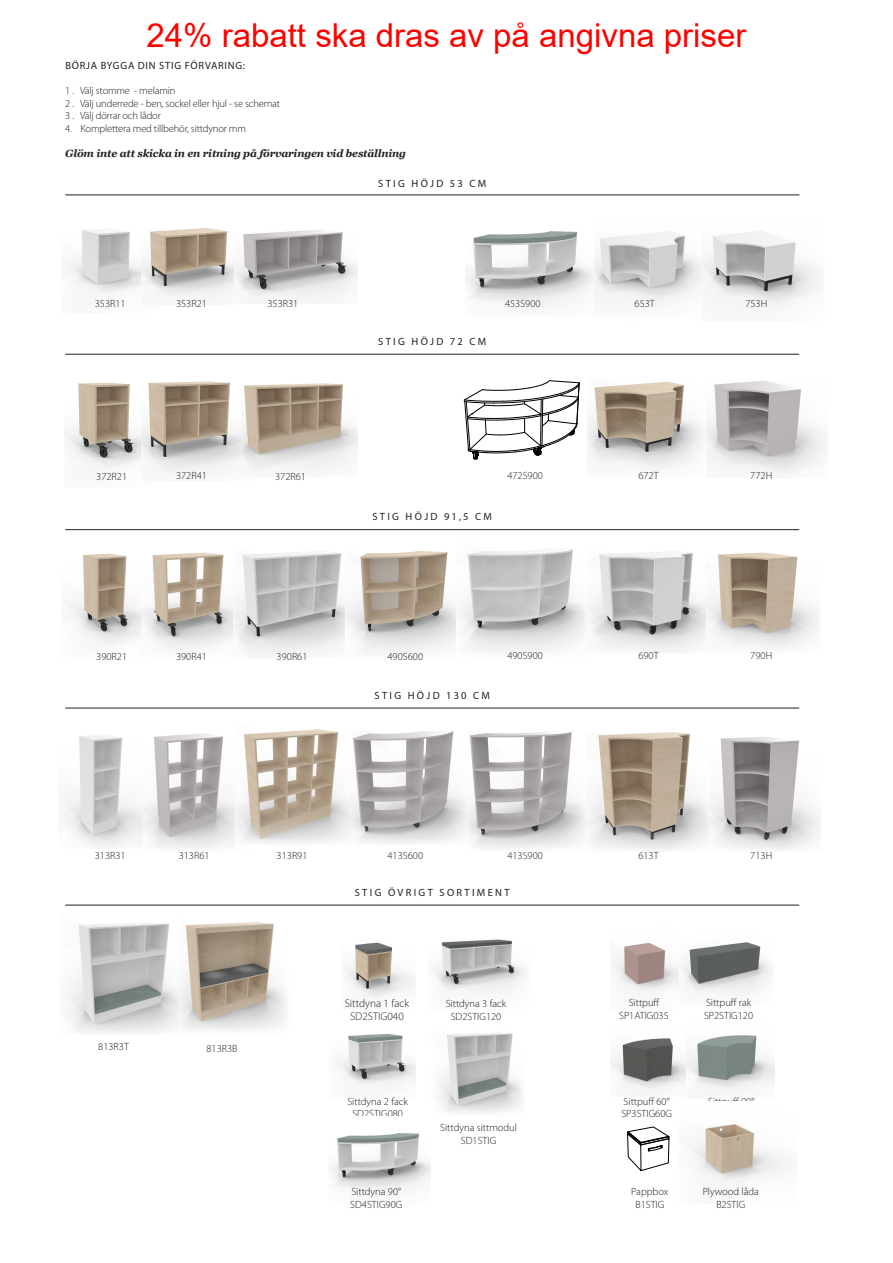
<style>
.page{position:relative;width:893px;height:1263px;background:#fff}
.page>*{position:absolute;margin:0;border:0;box-sizing:border-box;transform-origin:0 0}
.t1{font:33px "Arial";color:#f00}
.t2{font:300 11.1px/13.4px "Myriad Pro";color:#231f20;text-align:center}
.t3{font:300 10.5px/12.6px "Myriad Pro";color:#231f20;text-align:center}
.t4{font:10.5px "Myriad Pro";letter-spacing:.22em;color:#231f20}
.t5{font:italic 700 10.5px "Georgia";letter-spacing:-.015em;color:#231f20}
.t6{font:10.5px "Myriad Pro";letter-spacing:.07em;color:#231f20}
</style>
<div class="page">
<img style="left:66px;top:229px;width:76px;height:65px">
<img style="left:142px;top:228px;width:93px;height:71px">
<hr style="left:65px;top:194px;width:734px;height:1px;background:#231f20">
<hr style="left:65px;top:354px;width:734px;height:1px;background:#231f20">
<img style="left:235px;top:230px;width:122px;height:73px">
<img style="left:465px;top:231px;width:129px;height:75px">
<img style="left:64px;top:382px;width:78px;height:86px">
<img style="left:142px;top:381px;width:99px;height:93px">
<img style="left:241px;top:383px;width:116px;height:88px">
<img style="left:594px;top:231px;width:108px;height:72px">
<img style="left:702px;top:231px;width:119px;height:77px">
<svg style="left:464px;top:380px;width:116px;height:80px"></svg>
<img style="left:588px;top:381px;width:119px;height:88px">
<img style="left:707px;top:380px;width:119px;height:94px">
<hr style="left:65px;top:529px;width:734px;height:1px;background:#231f20">
<img style="left:68px;top:553px;width:74px;height:92px">
<img style="left:142px;top:552px;width:91px;height:99px">
<img style="left:233px;top:552px;width:112px;height:104px">
<img style="left:345px;top:551px;width:111px;height:103px">
<img style="left:459px;top:549px;width:128px;height:103px">
<img style="left:589px;top:552px;width:118px;height:100px">
<img style="left:707px;top:552px;width:112px;height:97px">
<hr style="left:65px;top:708px;width:734px;height:1px;background:#231f20">
<img style="left:62px;top:735px;width:82px;height:112px">
<img style="left:144px;top:733px;width:91px;height:115px">
<img style="left:235px;top:729px;width:115px;height:114px">
<img style="left:350px;top:731px;width:118px;height:112px">
<img style="left:468px;top:732px;width:119px;height:116px">
<img style="left:587px;top:732px;width:123px;height:118px">
<img style="left:710px;top:737px;width:110px;height:113px">
<hr style="left:65px;top:905px;width:734px;height:1px;background:#231f20">
<img style="left:67px;top:923px;width:113px;height:110px">
<img style="left:180px;top:922px;width:106px;height:108px">
<img style="left:344px;top:942px;width:72px;height:56px">
<img style="left:686px;top:1035px;width:88px;height:58px">
<svg style="left:627px;top:1126px;width:42px;height:45px"></svg>
<img style="left:336px;top:1034px;width:80px;height:52px">
<img style="left:434px;top:939px;width:91px;height:55px">
<img style="left:439px;top:1033px;width:83px;height:79px">
<img style="left:611px;top:942px;width:68px;height:50px">
<img style="left:681px;top:942px;width:90px;height:52px">
<img style="left:610px;top:1038px;width:76px;height:54px">
<img style="left:330px;top:1133px;width:101px;height:59px">
<img style="left:690px;top:1124px;width:98px;height:58px">
<h1 class="t1" style="left:147px;top:13px;width:601px">24% rabatt ska dras av på angivna priser</h1>
<p class="t6" style="left:65px;top:59px;width:181px">BÖRJA BYGGA DIN STIG FÖRVARING:</p>
<p class="t3" style="left:65px;top:84px;width:112px">1 . Välj stomme - melamin</p>
<p class="t3" style="left:65px;top:97px;width:216px">2 . Välj underrede - ben, sockel eller hjul - se schemat</p>
<p class="t3" style="left:65px;top:110px;width:97px">3 . Välj dörrar och lådor</p>
<p class="t3" style="left:65px;top:122px;width:182px">4. Komplettera med tillbehör, sittdynor mm</p>
<p class="t5" style="left:65px;top:147px;width:342px">Glöm inte att skicka in en ritning på förvaringen vid beställning</p>
<p class="t4" style="left:378px;top:177px;width:109px">STIG HÖJD 53 CM</p>
<p class="t3" style="left:95px;top:298px;width:32px">353R11</p>
<p class="t3" style="left:176px;top:298px;width:32px">353R21</p>
<p class="t3" style="left:267px;top:298px;width:32px">353R31</p>
<p class="t3" style="left:505px;top:298px;width:37px">453S900</p>
<p class="t4" style="left:378px;top:335px;width:109px">STIG HÖJD 72 CM</p>
<p class="t3" style="left:96px;top:470px;width:32px">372R21</p>
<p class="t3" style="left:176px;top:470px;width:32px">372R41</p>
<p class="t3" style="left:275px;top:470px;width:32px">372R61</p>
<p class="t3" style="left:507px;top:470px;width:37px">472S900</p>
<p class="t4" style="left:372px;top:510px;width:121px">STIG HÖJD 91,5 CM</p>
<p class="t3" style="left:634px;top:298px;width:22px">653T</p>
<p class="t3" style="left:745px;top:298px;width:23px">753H</p>
<p class="t3" style="left:638px;top:470px;width:22px">672T</p>
<p class="t3" style="left:750px;top:470px;width:23px">772H</p>
<p class="t3" style="left:507px;top:650px;width:37px">490S900</p>
<p class="t3" style="left:96px;top:650px;width:32px">390R21</p>
<p class="t3" style="left:176px;top:650px;width:32px">390R41</p>
<p class="t3" style="left:277px;top:650px;width:32px">390R61</p>
<p class="t3" style="left:387px;top:650px;width:37px">490S600</p>
<p class="t3" style="left:638px;top:650px;width:22px">690T</p>
<p class="t3" style="left:750px;top:650px;width:23px">790H</p>
<p class="t4" style="left:375px;top:688px;width:117px">STIG HÖJD 130 CM</p>
<p class="t3" style="left:95px;top:849px;width:32px">313R31</p>
<p class="t3" style="left:179px;top:849px;width:32px">313R61</p>
<p class="t3" style="left:277px;top:849px;width:32px">313R91</p>
<p class="t3" style="left:387px;top:849px;width:37px">413S600</p>
<p class="t3" style="left:507px;top:849px;width:37px">413S900</p>
<p class="t3" style="left:638px;top:849px;width:22px">613T</p>
<p class="t3" style="left:750px;top:849px;width:23px">713H</p>
<p class="t4" style="left:355px;top:886px;width:156px">STIG ÖVRIGT SORTIMENT</p>
<p class="t3" style="left:98px;top:1040px;width:32px">813R3T</p>
<p class="t3" style="left:206px;top:1042px;width:33px">813R3B</p>
<p class="t2" style="left:345px;top:997px;width:66px">Sittdyna 1 fack<br>SD2STIG040</p>
<p class="t3" style="left:446px;top:997px;width:62px">Sittdyna 3 fack<br>SD2STIG120</p>
<p class="t3" style="left:619px;top:997px;width:51px">Sittpuff<br>SP1ATIG035</p>
<p class="t3" style="left:704px;top:997px;width:51px;text-align:left">Sittpuff rak<br>SP2STIG120</p>
<p class="t3" style="left:347px;top:1095px;width:62px">Sittdyna 2 fack<br>SD2STIG080</p>
<p class="t3" style="left:621px;top:1095px;width:52px;text-align:left">Sittpuff 60°<br>SP3STIG60G</p>
<p class="t3" style="left:708px;top:1095px;width:48px">Sittpuff 90°</p>
<p class="t3" style="left:440px;top:1121px;width:78px">Sittdyna sittmodul<br>SD1STIG</p>
<p class="t3" style="left:350px;top:1186px;width:54px;text-align:left">Sittdyna 90°<br>SD4STIG90G</p>
<p class="t3" style="left:631px;top:1186px;width:39px">Pappbox</p>
<p class="t3" style="left:635px;top:1198px;width:30px">B1STIG</p>
<p class="t3" style="left:703px;top:1185px;width:58px">Plywood låda</p>
<p class="t3" style="left:716px;top:1198px;width:30px">B2STIG</p>
</div>
